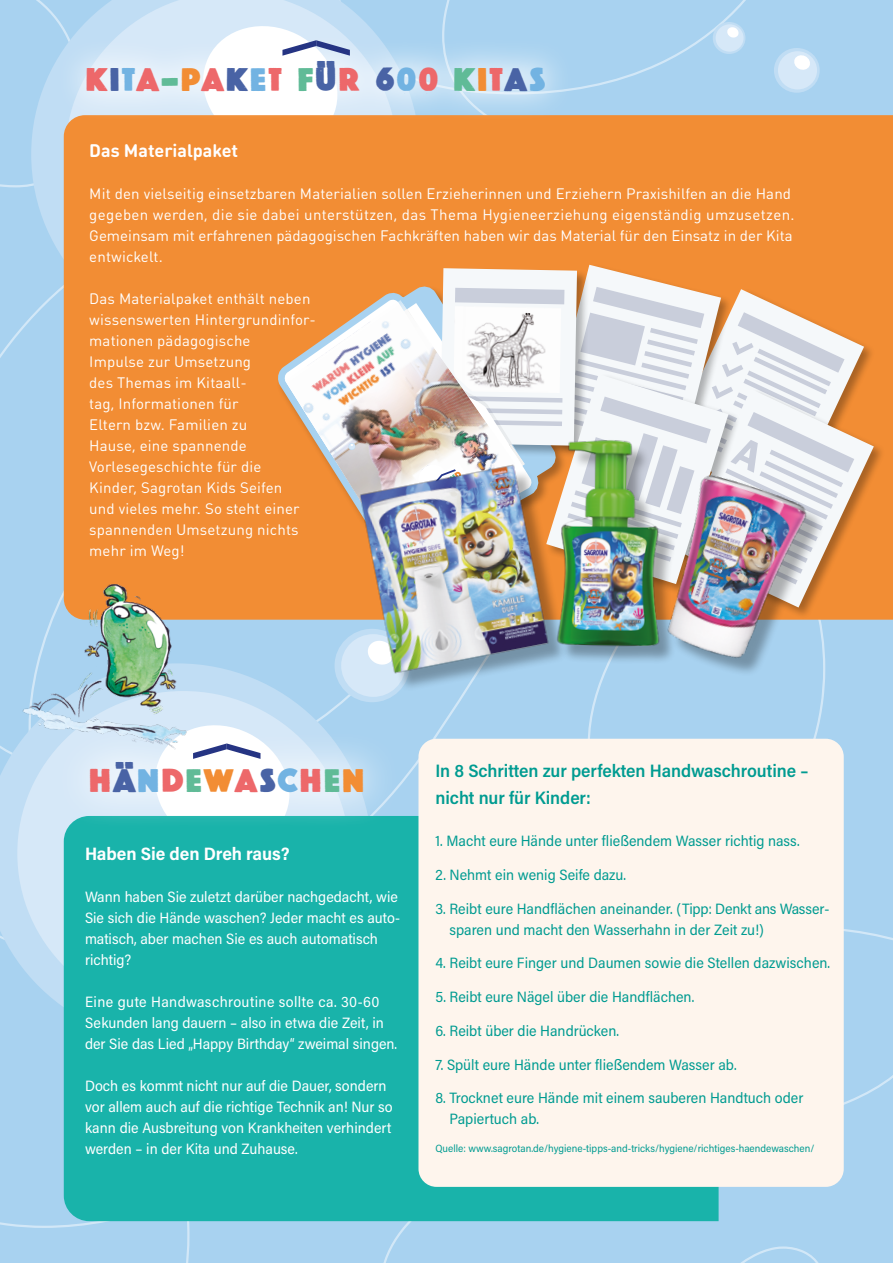
<style>
.page{position:relative;width:893px;height:1263px;background:#a8d2f0}
.page>*{position:absolute;margin:0;border:0;box-sizing:border-box;transform-origin:0 0}
.t1{font:900 33px "Garda";letter-spacing:.025em;color:#ed686a}
.t2{font:600 18px/27px "Acumin Pro Semi Cond";letter-spacing:-.005em;color:#009b91}
.t3{font:700 18px "Acumin Pro Semi Cond";letter-spacing:-.005em;color:#fff}
.t4{font:700 18px "DIN Round Pro";color:#fff}
.t5{font:15px/21px "DIN Round Pro";letter-spacing:.01em;color:#fff}
.t6{font:15px/21px "Acumin Pro Semi Cond";color:#fff}
.t7{font:15px/21px "Acumin Pro Semi Cond";color:#009b91}
.t8{font:10.5px "Acumin Pro Semi Cond";color:#009b91}
.s1{color:#4963a5}
.s2{color:#72b3e2}
.s3{color:#60bb97}
.s4{color:#f28d34}
</style>
<div class="page">
<svg style="left:31px;top:0;width:389px;height:344px;background:#b1d6f0"></svg>
<svg style="left:65px;top:0;width:332px;height:30px;background:#c2def4"></svg>
<svg style="left:0;top:663px;width:372px;height:380px;background:#b4d7f1"></svg>
<div style="left:17px;top:691px;width:332px;height:324px;background:#d6e8f8;border-radius:50%"></div>
<div style="left:64px;top:115px;width:829px;height:505px;background:#f28d34"></div>
<div style="left:64px;top:816px;width:655px;height:405px;background:#19b3aa"></div>
<div style="left:418px;top:739px;width:426px;height:448px;background:#fef5ed;border-radius:18px"></div>
<div style="left:713px;top:22px;width:32px;height:32px;background:#c0ddf4;border-radius:50%"></div>
<div style="left:716px;top:24px;width:28px;height:28px;background:#d6e8f8;border-radius:50%"></div>
<svg style="left:727px;top:26px;width:12px;height:12px"></svg>
<div style="left:335px;top:629px;width:75px;height:73px;background:#c0ddf4;border-radius:50%"></div>
<div style="left:341px;top:634px;width:64px;height:63px;background:#d6e8f8;border-radius:50%"></div>
<div style="left:774px;top:48px;width:46px;height:45px;background:#c0ddf4;border-radius:50%"></div>
<div style="left:778px;top:51px;width:39px;height:38px;background:#d6e8f8;border-radius:50%"></div>
<svg style="left:794px;top:54px;width:16px;height:16px"></svg>
<div style="left:56px;top:30px;width:519px;height:94px;background:#fff;opacity:.75"></div>
<div style="left:675px;top:388px;width:211px;height:231px;background:#f28d34"></div>
<div style="left:266px;top:275px;width:18px;height:302px;background:#f28d34"></div>
<img style="left:10px;top:572px;width:191px;height:184px">
<div style="left:52px;top:723px;width:350px;height:108px;background:#fff;opacity:.75"></div>
<svg style="left:194px;top:17px;width:156px;height:141px"></svg>
<svg style="left:146px;top:716px;width:153px;height:141px"></svg>
<img style="left:617px;top:607px;width:226px;height:75px">
<div style="left:560px;top:443px;width:117px;height:221px;background:#000;opacity:.31"></div>
<img style="left:568px;top:607px;width:152px;height:46px">
<img style="left:284px;top:265px;width:590px;height:342px">
<div style="left:364px;top:469px;width:204px;height:223px;background:#000;opacity:.3"></div>
<img style="left:343px;top:458px;width:223px;height:223px">
<h1 class="t1" style="left:86px;top:56px;width:462px">K<span class="s1">I</span><span class="s2">T</span>A<span class="s3">-</span><span class="s4">P</span>A<span class="s1">K</span><span class="s2">E</span>T <span class="s3">F</span><span class="s1">Ü</span>R <span class="s1">6</span><span class="s2">0</span>0 <span class="s3">K</span><span class="s4">I</span>T<span class="s1">A</span><span class="s2">S</span></h1>
<p class="t4" style="left:89px;top:138px;width:150px">Das Materialpaket</p>
<p class="t5" style="left:89px;top:183px;width:707px">Mit den vielseitig einsetzbaren Materialien sollen Erzieherinnen und Erziehern Praxishilfen an die Hand gegeben werden, die sie dabei unterstützen, das Thema Hygieneerziehung eigenständig umzusetzen.<br>Gemeinsam mit erfahrenen pädagogischen Fachkräften haben wir das Material für den Einsatz in der Kita entwickelt.</p>
<p class="t5" style="left:89px;top:288px;width:228px">Das Materialpaket enthält neben wissenswerten Hintergrundinfor&shy;mationen pädagogische<br>Impulse zur Umsetzung<br>des Themas im Kitaall-<br>tag, Informationen für<br>Eltern bzw. Familien zu<br>Hause, eine spannende<br>Vorlesegeschichte für die<br>Kinder, Sagrotan Kids Seifen<br>und vieles mehr. So steht einer spannenden Umsetzung nichts mehr im Weg!</p>
<h1 class="t1" style="left:89px;top:756px;width:276px">H<span class="s1">Ä</span><span class="s2">N</span>D<span class="s3">E</span><span class="s4">W</span>A<span class="s1">S</span><span class="s2">C</span>H<span class="s3">E</span><span class="s4">N</span></h1>
<p class="t3" style="left:85px;top:841px;width:206px">Haben Sie den Dreh raus?</p>
<p class="t6" style="left:85px;top:886px;width:317px">Wann haben Sie zuletzt darüber nachgedacht, wie Sie sich die Hände waschen? Jeder macht es auto&shy;matisch, aber machen Sie es auch automatisch richtig?</p>
<p class="t6" style="left:85px;top:991px;width:314px">Eine gute Handwaschroutine sollte ca. 30-60<br>Sekunden lang dauern – also in etwa die Zeit, in der Sie das Lied „Happy Birthday“ zweimal singen.</p>
<p class="t6" style="left:85px;top:1075px;width:309px">Doch es kommt nicht nur auf die Dauer, sondern vor allem auch auf die richtige Technik an! Nur so kann die Ausbreitung von Krankheiten verhindert werden – in der Kita und Zuhause.</p>
<p class="t2" style="left:435px;top:756px;width:374px">In 8 Schritten zur perfekten Handwaschroutine – nicht nur für Kinder:</p>
<p class="t7" style="left:435px;top:830px;width:366px">1. Macht eure Hände unter fließendem Wasser richtig nass.</p>
<p class="t7" style="left:435px;top:863px;width:192px">2. Nehmt ein wenig Seife dazu.</p>
<p class="t7" style="left:449px;top:897px;width:381px;text-indent:-14px">3. Reibt eure Handflächen aneinander. (Tipp: Denkt ans Wasser&shy;sparen und macht den Wasserhahn in der Zeit zu!)</p>
<p class="t7" style="left:435px;top:952px;width:396px">4. Reibt eure Finger und Daumen sowie die Stellen dazwischen.</p>
<p class="t7" style="left:435px;top:986px;width:260px">5. Reibt eure Nägel über die Handflächen.</p>
<p class="t7" style="left:435px;top:1019px;width:185px">6. Reibt über die Handrücken.</p>
<p class="t7" style="left:435px;top:1053px;width:302px">7. Spült eure Hände unter fließendem Wasser ab.</p>
<p class="t7" style="left:449px;top:1087px;width:355px;text-indent:-14px">8. Trocknet eure Hände mit einem sauberen Handtuch oder<br>Papiertuch ab.</p>
<p class="t8" style="left:435px;top:1141px;width:380px">Quelle: www.sagrotan.de/hygiene-tipps-and-tricks/hygiene/richtiges-haendewaschen/</p>
</div>
